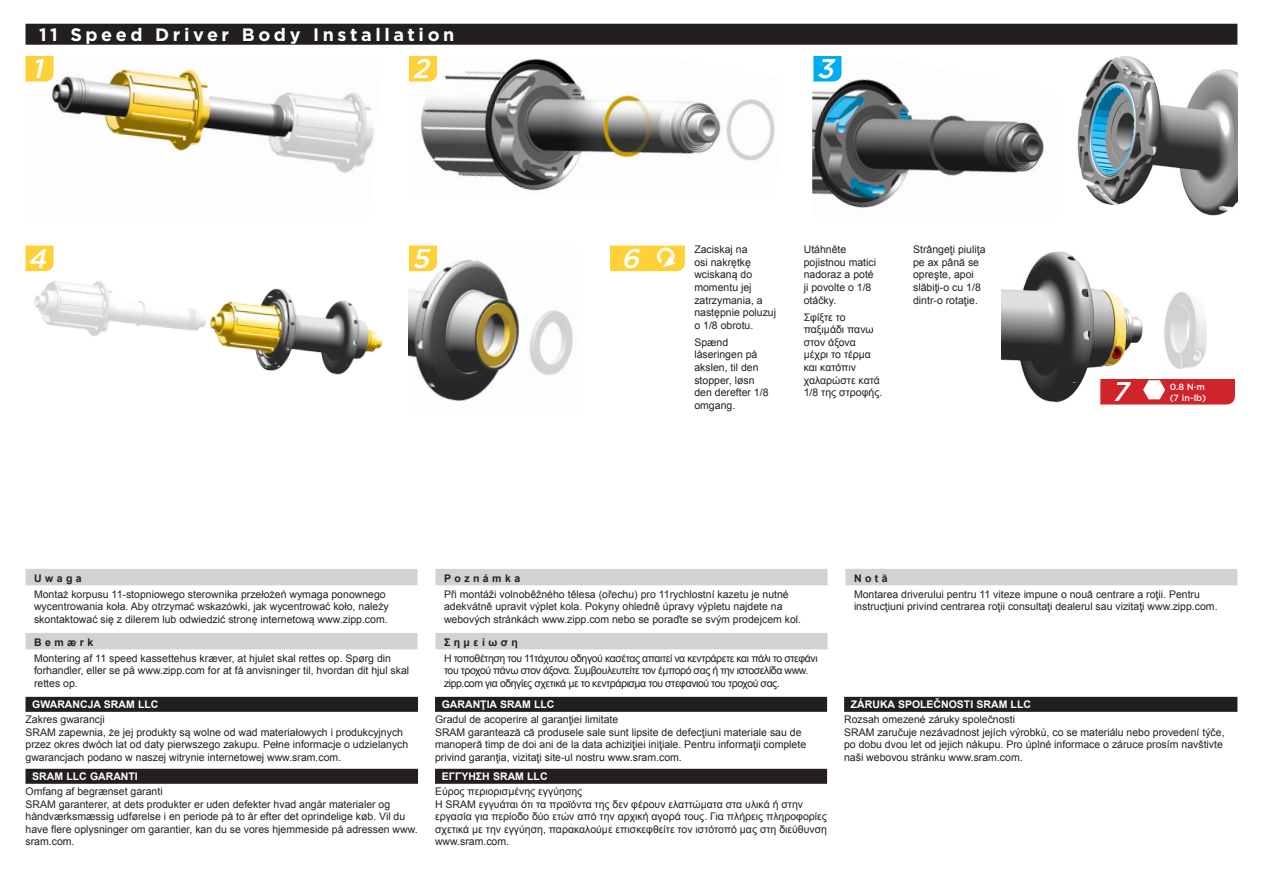
<style>
.page{position:relative;width:1263px;height:893px;background:#fff}
.page>*{position:absolute;margin:0;border:0;box-sizing:border-box;transform-origin:0 0}
.User_Manual_Number_F{font:italic 500 27px "Gotham";color:#fff}
.User_Manual_Large_Ti{font:700 18px "Gotham";letter-spacing:.2em;color:#fff}
.Warranty_Text_w__Spa{font:10.5px/12.6px "Arial";color:#231f20}
.User_Manual_Text_-_N{font:10.5px/12.6px "Arial";color:#231f20}
.User_Manual_Text_-_N-2{font:10.5px/12.6px "Arial";letter-spacing:-.04em;color:#231f20}
.Warranty_Title_-_Bla{font:700 10.5px "Arial";color:#fff}
.User_Manual_Note_Tit{font:700 10.5px "Arial";letter-spacing:.33em;color:#231f20}
.User_Manual_Number_F-2{font:500 9px "Gotham";color:#fff}
</style>
<div class="page">
<img style="left:812px;top:56px;width:232px;height:152px">
<img style="left:420px;top:58px;width:355px;height:133px">
<img style="left:1001px;top:251px;width:228px;height:154px">
<img style="left:52px;top:69px;width:322px;height:104px">
<div style="left:26px;top:24px;width:1211px;height:21px;background:#231f20"></div>
<svg style="left:409px;top:56px;width:28px;height:26px"></svg>
<svg style="left:813px;top:56px;width:28px;height:26px"></svg>
<svg style="left:26px;top:56px;width:28px;height:26px"></svg>
<img style="left:409px;top:260px;width:164px;height:142px">
<svg style="left:409px;top:246px;width:28px;height:25px"></svg>
<img style="left:26px;top:271px;width:357px;height:104px">
<svg style="left:1100px;top:379px;width:135px;height:25px;background:#d5393f"></svg>
<svg style="left:610px;top:246px;width:75px;height:25px;background:#ffd549"></svg>
<div style="left:26px;top:569px;width:391px;height:16px;background:#d1d2d4"></div>
<div style="left:26px;top:633px;width:391px;height:16px;background:#d1d2d4"></div>
<div style="left:435px;top:569px;width:392px;height:16px;background:#d1d2d4"></div>
<div style="left:435px;top:633px;width:392px;height:16px;background:#d1d2d4"></div>
<div style="left:845px;top:569px;width:392px;height:16px;background:#d1d2d4"></div>
<svg style="left:26px;top:246px;width:28px;height:25px"></svg>
<img style="left:1077px;top:56px;width:160px;height:160px">
<div style="left:26px;top:697px;width:392px;height:15px;background:#231f20"></div>
<div style="left:435px;top:697px;width:392px;height:15px;background:#231f20"></div>
<div style="left:844px;top:697px;width:393px;height:15px;background:#231f20"></div>
<div style="left:26px;top:769px;width:392px;height:15px;background:#231f20"></div>
<div style="left:435px;top:769px;width:392px;height:15px;background:#231f20"></div>
<p class="User_Manual_Large_Ti" style="left:39px;top:22px;width:417px">11 Speed Driver Body Installation</p>
<p class="User_Manual_Number_F" style="left:32px;top:51px;width:20px">1</p>
<p class="User_Manual_Number_F" style="left:412px;top:51px;width:25px">2</p>
<p class="User_Manual_Number_F" style="left:817px;top:51px;width:26px">3</p>
<p class="User_Manual_Number_F" style="left:28px;top:241px;width:27px">4</p>
<p class="User_Manual_Number_F" style="left:412px;top:241px;width:26px">5</p>
<p class="User_Manual_Number_F" style="left:621px;top:241px;width:27px">6</p>
<p class="User_Manual_Text_-_N" style="left:694px;top:243px;width:83px">Zaciskaj na<br>osi nakrętkę wciskaną do momentu jej zatrzymania, a następnie poluzuj o 1/8 obrotu.</p>
<p class="User_Manual_Text_-_N" style="left:694px;top:336px;width:76px">Spænd låseringen på akslen, til den stopper, løsn den derefter 1/8 omgang.</p>
<p class="User_Manual_Text_-_N" style="left:804px;top:243px;width:74px">Utáhněte pojistnou matici nadoraz a poté ji povolte o 1/8 otáčky.</p>
<p class="User_Manual_Text_-_N" style="left:804px;top:311px;width:80px">Σφίξτε το παξιμάδι πανω στον άξονα μέχρι το τέρμα και κατόπιν χαλαρώστε κατά<br>1/8 της στροφής.</p>
<p class="User_Manual_Text_-_N" style="left:913px;top:243px;width:74px">Strângeţi piuliţa pe ax până se opreşte, apoi slăbiţi-o cu 1/8 dintr-o rotaţie.</p>
<p class="User_Manual_Number_F" style="left:1112px;top:374px;width:25px">7</p>
<p class="User_Manual_Number_F-2" style="left:1170px;top:381px;width:37px">0.8 N·m</p>
<p class="User_Manual_Number_F-2" style="left:1170px;top:392px;width:38px">(7 in-lb)</p>
<p class="User_Manual_Note_Tit" style="left:34px;top:571px;width:49px">Uwaga</p>
<p class="User_Manual_Text_-_N" style="left:34px;top:588px;width:356px">Montaż korpusu 11-stopniowego sterownika przełożeń wymaga ponownego wycentrowania koła. Aby otrzymać wskazówki, jak wycentrować koło, należy skontaktować się z dilerem lub odwiedzić stronę internetową www.zipp.com.</p>
<p class="User_Manual_Note_Tit" style="left:34px;top:636px;width:61px">Bemærk</p>
<p class="User_Manual_Text_-_N" style="left:34px;top:652px;width:377px">Montering af 11 speed kassettehus kræver, at hjulet skal rettes op. Spørg din forhandler, eller se på www.zipp.com for at få anvisninger til, hvordan dit hjul skal rettes op.</p>
<p class="Warranty_Title_-_Bla" style="left:32px;top:697px;width:128px">GWARANCJA SRAM LLC</p>
<p class="Warranty_Text_w__Spa" style="left:26px;top:713px;width:384px">Zakres gwarancji<br>SRAM zapewnia, że jej produkty są wolne od wad materiałowych i produkcyjnych przez okres dwóch lat od daty pierwszego zakupu. Pełne informacje o udzielanych gwarancjach podano w naszej witrynie internetowej www.sram.com.</p>
<p class="Warranty_Title_-_Bla" style="left:32px;top:769px;width:107px">SRAM LLC GARANTI</p>
<p class="Warranty_Text_w__Spa" style="left:26px;top:785px;width:394px">Omfang af begrænset garanti<br>SRAM garanterer, at dets produkter er uden defekter hvad angår materialer og håndværksmæssig udførelse i en periode på to år efter det oprindelige køb. Vil du have flere oplysninger om garantier, kan du se vores hjemmeside på adressen www. sram.com.</p>
<p class="User_Manual_Note_Tit" style="left:444px;top:571px;width:78px">Poznámka</p>
<p class="User_Manual_Text_-_N" style="left:444px;top:588px;width:359px">Při montáži volnoběžného tělesa (ořechu) pro 11rychlostní kazetu je nutné adekvátně upravit výplet kola. Pokyny ohledně úpravy výpletu najdete na webových stránkách www.zipp.com nebo se poraďte se svým prodejcem kol.</p>
<p class="User_Manual_Note_Tit" style="left:444px;top:636px;width:75px">Σημείωση</p>
<p class="User_Manual_Text_-_N-2" style="left:444px;top:652px;width:375px">Η τοποθέτηση του 11τάχυτου οδηγού κασέτας απαιτεί να κεντράρετε και πάλι το στεφάνι του τροχού πάνω στον άξονα. Συμβουλευτείτε τον έμπορό σας ή την ιστοσελίδα www. zipp.com για οδηγίες σχετικά με το κεντράρισμα του στεφανιού του τροχού σας.</p>
<p class="Warranty_Title_-_Bla" style="left:442px;top:697px;width:114px">GARANŢIA SRAM LLC</p>
<p class="Warranty_Text_w__Spa" style="left:435px;top:713px;width:373px">Gradul de acoperire al garanţiei limitate<br>SRAM garantează că produsele sale sunt lipsite de defecţiuni materiale sau de manoperă timp de doi ani de la data achiziţiei iniţiale. Pentru informaţii complete privind garanţia, vizitaţi site-ul nostru www.sram.com.</p>
<p class="Warranty_Title_-_Bla" style="left:442px;top:769px;width:107px">ΕΓΓΥΗΣΗ SRAM LLC</p>
<p class="Warranty_Text_w__Spa" style="left:435px;top:785px;width:394px">Εύρος περιορισμένης εγγύησης<br>Η SRAM εγγυάται ότι τα προϊόντα της δεν φέρουν ελαττώματα στα υλικά ή στην εργασία για περίοδο δύο ετών από την αρχική αγορά τους. Για πλήρεις πληροφορίες σχετικά με την εγγύηση, παρακαλούμε επισκεφθείτε τον ιστότοπό μας στη διεύθυνση www.sram.com.</p>
<p class="User_Manual_Note_Tit" style="left:854px;top:571px;width:35px">Notă</p>
<p class="User_Manual_Text_-_N" style="left:854px;top:588px;width:365px">Montarea driverului pentru 11 viteze impune o nouă centrare a roţii. Pentru instrucţiuni privind centrarea roţii consultaţi dealerul sau vizitaţi www.zipp.com.</p>
<p class="Warranty_Title_-_Bla" style="left:851px;top:697px;width:182px">ZÁRUKA SPOLEČNOSTI SRAM LLC</p>
<p class="Warranty_Text_w__Spa" style="left:844px;top:713px;width:382px">Rozsah omezené záruky společnosti<br>SRAM zaručuje nezávadnost jejích výrobků, co se materiálu nebo provedení týče, po dobu dvou let od jejich nákupu. Pro úplné informace o záruce prosím navštivte naši webovou stránku www.sram.com.</p>
</div>
